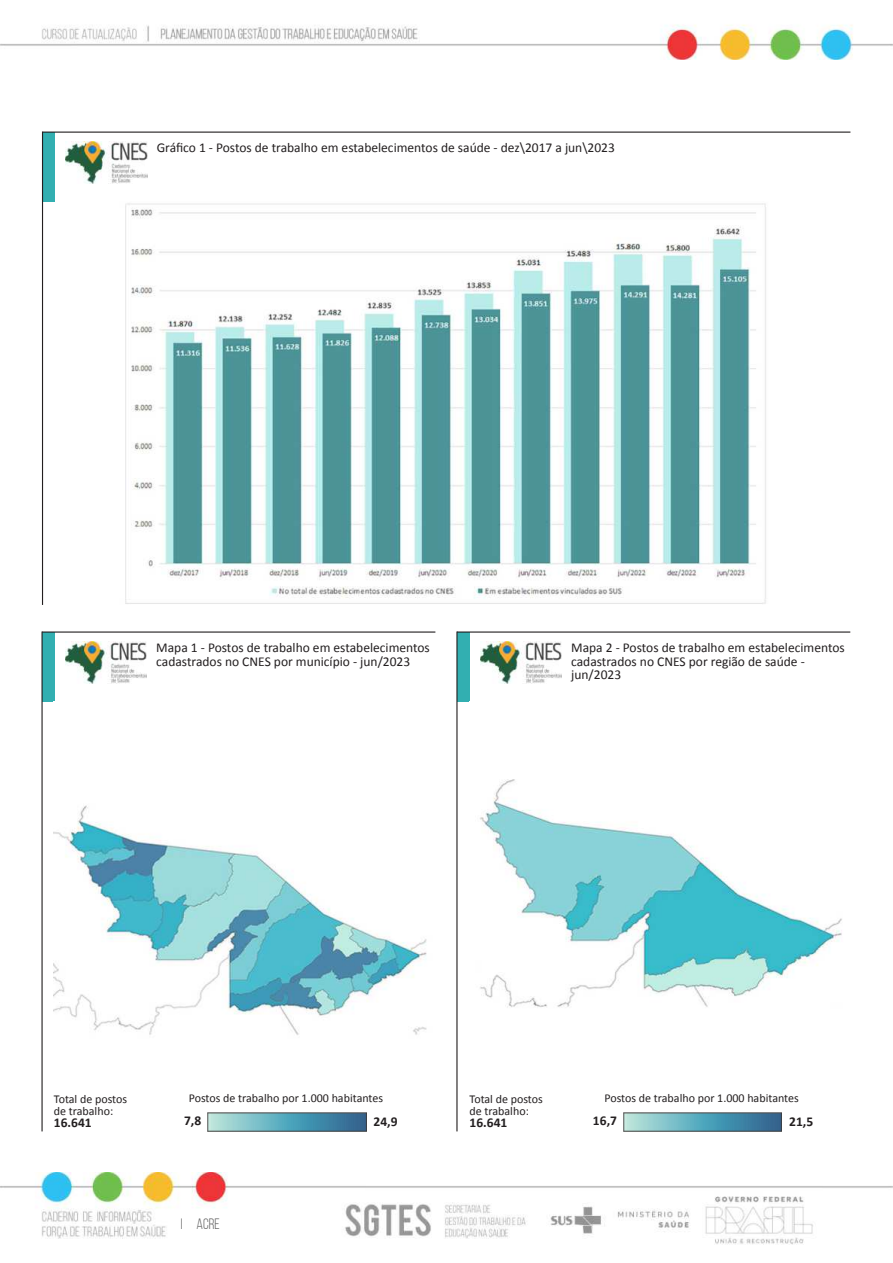
<style>
.page{position:relative;width:893px;height:1263px;background:#fff}
.page>*{position:absolute;margin:0;border:0;box-sizing:border-box;transform-origin:0 0}
.t1{font:15px "Bebas Neue";color:#636363}
.t2{font:13.5px/13.5px "Calibri";color:#231f20}
.t3{font:700 13.5px "Calibri";color:#231f20}
.t4{font:12px/12px "Calibri";color:#231f20}
</style>
<div class="page">
<img style="left:0;top:24px;width:893px;height:35px">
<img style="left:0;top:1172px;width:893px;height:73px">
<img style="left:43px;top:202px;width:723px;height:403px">
<div style="left:43px;top:132px;width:12px;height:70px;background:#32afb1"></div>
<img style="left:66px;top:142px;width:81px;height:42px">
<hr style="left:43px;top:132px;width:807px;height:1px;background:#231f20">
<hr style="left:42px;top:132px;width:1px;height:473px;background:#231f20">
<div style="left:42px;top:632px;width:12px;height:69px;background:#32afb1"></div>
<img style="left:65px;top:642px;width:82px;height:41px">
<hr style="left:42px;top:631px;width:393px;height:2px;background:#231f20">
<hr style="left:41px;top:631px;width:2px;height:500px;background:#231f20">
<img style="left:54px;top:805px;width:373px;height:230px">
<div style="left:457px;top:632px;width:12px;height:69px;background:#32afb1"></div>
<img style="left:480px;top:642px;width:82px;height:41px">
<hr style="left:457px;top:631px;width:393px;height:2px;background:#231f20">
<hr style="left:456px;top:631px;width:2px;height:500px;background:#231f20">
<img style="left:480px;top:779px;width:362px;height:229px">
<img style="left:208px;top:1112px;width:158px;height:19px">
<img style="left:623px;top:1112px;width:159px;height:19px">
<p class="t2" style="left:157px;top:141px;width:460px">Gráfico 1 - Postos de trabalho em estabelecimentos de saúde - dez\2017 a jun\2023</p>
<p class="t2" style="left:156px;top:641px;width:275px">Mapa 1 - Postos de trabalho em estabelecimentos cadastrados no CNES por município - jun/2023</p>
<p class="t2" style="left:571px;top:641px;width:275px">Mapa 2 - Postos de trabalho em estabelecimentos cadastrados no CNES por região de saúde - jun/2023</p>
<p class="t4" style="left:189px;top:1092px;width:196px">Postos de trabalho por 1.000 habitantes</p>
<p class="t3" style="left:184px;top:1116px;width:19px">7,8</p>
<p class="t4" style="left:604px;top:1092px;width:196px">Postos de trabalho por 1.000 habitantes</p>
<p class="t3" style="left:593px;top:1116px;width:26px">16,7</p>
<p class="t4" style="left:54px;top:1092px;width:75px">Total de postos de trabalho:</p>
<p class="t3" style="left:54px;top:1117px;width:39px">16.641</p>
<p class="t3" style="left:789px;top:1116px;width:26px">21,5</p>
<p class="t4" style="left:470px;top:1092px;width:75px">Total de postos de trabalho:</p>
<p class="t3" style="left:470px;top:1117px;width:39px">16.641</p>
<p class="t3" style="left:373px;top:1116px;width:26px">24,9</p>
<p class="t1" style="left:181px;top:1215px;width:41px">I ACRE</p>
</div>
